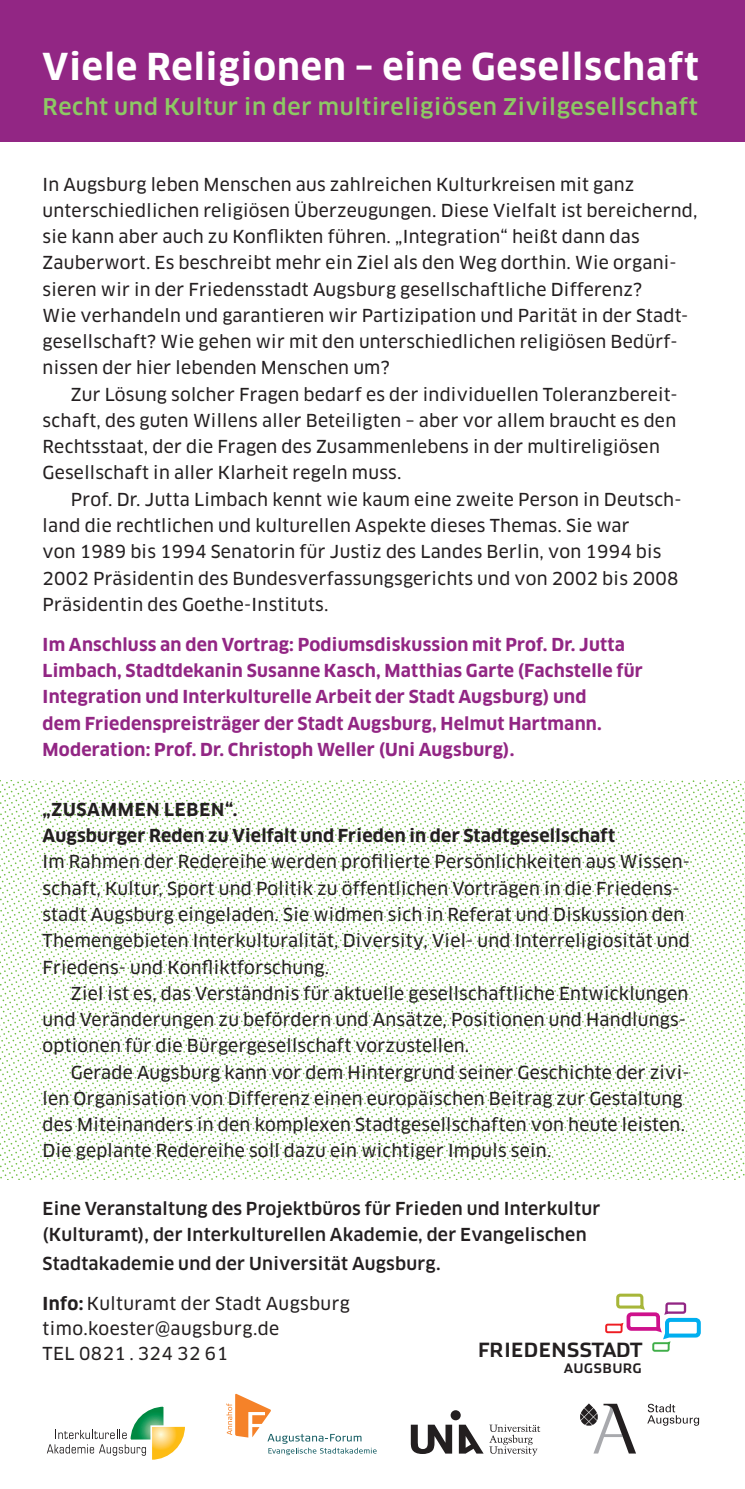
<style>
.page{position:relative;width:745px;height:1489px;background:#fff}
.page>*{position:absolute;margin:0;border:0;box-sizing:border-box;transform-origin:0 0}
.t1{font:700 36.25px "Clan OSF";letter-spacing:.03em;color:#fff}
.t2{font:500 22.5px "Clan LF";letter-spacing:.035em;color:#8dc964}
.t3{font:700 19.5px "Stainless";letter-spacing:.04em;color:#231f20}
.t4{font:17.5px/26.2px "Clan News";letter-spacing:.015em;color:#231f20}
.t5{font:700 17.5px/26.2px "Clan";letter-spacing:.015em;color:#922684}
.t6{font:500 17.5px/26.2px "Clan";letter-spacing:.015em;color:#231f20}
.t7{font:700 17.5px/26.2px "Clan";letter-spacing:.015em;color:#231f20}
.t8{font:700 13px "Stainless";letter-spacing:.07em;color:#231f20}
.s1{font-family:"Clan OSF";font-weight:700}
</style>
<div class="page">
<div style="left:0;top:0;width:744px;height:142px;background:#922684"></div>
<svg style="left:489px;top:1424px;width:51px;height:31px"></svg>
<svg style="left:410px;top:1410px;width:73px;height:43px"></svg>
<svg style="left:47px;top:1406px;width:138px;height:54px"></svg>
<svg style="left:647px;top:1403px;width:51px;height:22px"></svg>
<svg style="left:580px;top:1403px;width:55px;height:50px"></svg>
<svg style="left:605px;top:1293px;width:96px;height:59px"></svg>
<svg style="left:0;top:1116px;width:744px;height:7px"></svg>
<svg style="left:0;top:1109px;width:744px;height:7px"></svg>
<svg style="left:0;top:1102px;width:743px;height:7px"></svg>
<svg style="left:2px;top:1095px;width:742px;height:7px"></svg>
<svg style="left:2px;top:1082px;width:742px;height:7px"></svg>
<svg style="left:0;top:1075px;width:744px;height:7px"></svg>
<svg style="left:0;top:1068px;width:742px;height:7px"></svg>
<svg style="left:1px;top:1062px;width:743px;height:6px"></svg>
<svg style="left:0;top:1055px;width:744px;height:7px"></svg>
<svg style="left:0;top:1048px;width:742px;height:7px"></svg>
<svg style="left:0;top:1041px;width:744px;height:7px"></svg>
<svg style="left:0;top:1034px;width:743px;height:7px"></svg>
<svg style="left:1px;top:1028px;width:743px;height:6px"></svg>
<svg style="left:0;top:1021px;width:744px;height:7px"></svg>
<svg style="left:0;top:1014px;width:744px;height:7px"></svg>
<svg style="left:0;top:1007px;width:743px;height:7px"></svg>
<svg style="left:0;top:1001px;width:744px;height:6px"></svg>
<svg style="left:0;top:994px;width:743px;height:7px"></svg>
<svg style="left:2px;top:987px;width:742px;height:7px"></svg>
<svg style="left:0;top:980px;width:744px;height:7px"></svg>
<svg style="left:0;top:973px;width:742px;height:7px"></svg>
<svg style="left:0;top:967px;width:744px;height:6px"></svg>
<svg style="left:0;top:960px;width:744px;height:7px"></svg>
<svg style="left:1px;top:953px;width:743px;height:7px"></svg>
<svg style="left:0;top:946px;width:744px;height:7px"></svg>
<svg style="left:0;top:940px;width:744px;height:6px"></svg>
<svg style="left:0;top:933px;width:743px;height:7px"></svg>
<svg style="left:0;top:926px;width:744px;height:7px"></svg>
<svg style="left:0;top:919px;width:744px;height:7px"></svg>
<svg style="left:2px;top:912px;width:742px;height:7px"></svg>
<svg style="left:0;top:906px;width:744px;height:6px"></svg>
<svg style="left:0;top:899px;width:743px;height:7px"></svg>
<svg style="left:0;top:892px;width:744px;height:7px"></svg>
<svg style="left:0;top:885px;width:744px;height:7px"></svg>
<svg style="left:1px;top:879px;width:743px;height:6px"></svg>
<svg style="left:0;top:872px;width:744px;height:7px"></svg>
<svg style="left:0;top:865px;width:742px;height:7px"></svg>
<svg style="left:1px;top:858px;width:743px;height:7px"></svg>
<svg style="left:0;top:851px;width:744px;height:7px"></svg>
<svg style="left:1px;top:845px;width:743px;height:6px"></svg>
<svg style="left:0;top:838px;width:744px;height:7px"></svg>
<svg style="left:0;top:780px;width:744px;height:58px"></svg>
<svg style="left:226px;top:1393px;width:150px;height:61px"></svg>
<h1 class="t1" style="left:43px;top:46px;width:657px">Viele Religionen – eine Gesellschaft</h1>
<p class="t2" style="left:43px;top:95px;width:656px">Recht und Kultur in der multireligiösen Zivilgesellschaft</p>
<p class="t4" style="left:43px;top:171px;width:656px">In Augsburg leben Menschen aus zahlreichen Kulturkreisen mit ganz unterschiedlichen religiösen Überzeugungen. Diese Vielfalt ist bereichernd, sie kann aber auch zu Konflikten führen. „Integration“ heißt dann das Zauberwort. Es beschreibt mehr ein Ziel als den Weg dorthin. Wie organi&shy;sieren wir in der Friedensstadt Augsburg gesellschaftliche Differenz?<br>Wie verhandeln und garantieren wir Partizipation und Parität in der Stadt&shy;gesellschaft? Wie gehen wir mit den unterschiedlichen religiösen Bedürf&shy;nissen der hier lebenden Menschen um?</p>
<p class="t4" style="left:43px;top:381px;width:636px;text-indent:28px">Zur Lösung solcher Fragen bedarf es der individuellen Toleranzbereit&shy;schaft, des guten Willens aller Beteiligten – aber vor allem braucht es den Rechtsstaat, der die Fragen des Zusammenlebens in der multireligiösen Gesellschaft in aller Klarheit regeln muss.</p>
<p class="t4" style="left:43px;top:486px;width:640px;text-indent:28px">Prof. Dr. Jutta Limbach kennt wie kaum eine zweite Person in Deutsch&shy;land die rechtlichen und kulturellen Aspekte dieses Themas. Sie war<br>von 1989 bis 1994 Senatorin für Justiz des Landes Berlin, von 1994 bis 2002 Präsidentin des Bundesverfassungsgerichts und von 2002 bis 2008<br>Präsidentin des Goethe-Instituts.</p>
<p class="t5" style="left:43px;top:631px;width:601px">Im Anschluss an den Vortrag: Podiumsdiskussion mit Prof. Dr. Jutta Limbach, Stadtdekanin Susanne Kasch, Matthias Garte (Fachstelle für Integration und Interkulturelle Arbeit der Stadt Augsburg) und<br>dem Friedenspreisträger der Stadt Augsburg, Helmut Hartmann.<br>Moderation: Prof. Dr. Christoph Weller (Uni Augsburg).</p>
<p class="t7" style="left:43px;top:796px;width:573px;text-indent:92px">en leben“.<br>Augsburger Reden zu Vielfalt und Frieden in der Stadtgesellschaft</p>
<p class="t4" style="left:43px;top:849px;width:648px">Im Rahmen der Redereihe werden profilierte Persönlichkeiten aus Wissen&shy;schaft, Kultur, Sport und Politik zu öffentlichen Vorträgen in die Friedens&shy;stadt Augsburg eingeladen. Sie widmen sich in Referat und Diskussion den Themengebieten Interkulturalität, Diversity, Viel- und Interreligiosität und Friedens- und Konfliktforschung.</p>
<p class="t4" style="left:43px;top:980px;width:646px;text-indent:28px">Ziel ist es, das Verständnis für aktuelle gesellschaftliche Entwicklungen und Veränderungen zu befördern und Ansätze, Positionen und Handlungs&shy;optionen für die Bürgergesellschaft vorzustellen.</p>
<p class="t4" style="left:43px;top:1059px;width:648px;text-indent:28px">Gerade Augsburg kann vor dem Hintergrund seiner Geschichte der zivi&shy;len Organisation von Differenz einen europäischen Beitrag zur Gestaltung des Miteinanders in den komplexen Stadtgesellschaften von heute leisten.<br>Die geplante Redereihe soll dazu ein wichtiger Impuls sein.</p>
<p class="t7" style="left:43px;top:796px;width:36px">„Zusamm</p>
<p class="t6" style="left:43px;top:1195px;width:559px">Eine Veranstaltung des Projektbüros für Frieden und Interkultur (Kulturamt), der Interkulturellen Akademie, der Evangelischen</p>
<p class="t6" style="left:43px;top:1249px;width:399px">Stadtakademie und der Universität Augsburg.</p>
<p class="t4" style="left:43px;top:1290px;width:309px;line-height:25px"><span class="s1">Info:</span> Kulturamt der Stadt Augsburg timo.koester@augsburg.de<br>TEL 0821 . 324 32 61</p>
<p class="t3" style="left:478px;top:1337px;width:166px">FRIEDENSSTADT</p>
<p class="t8" style="left:563px;top:1359px;width:79px">AUGSBURG</p>
</div>
